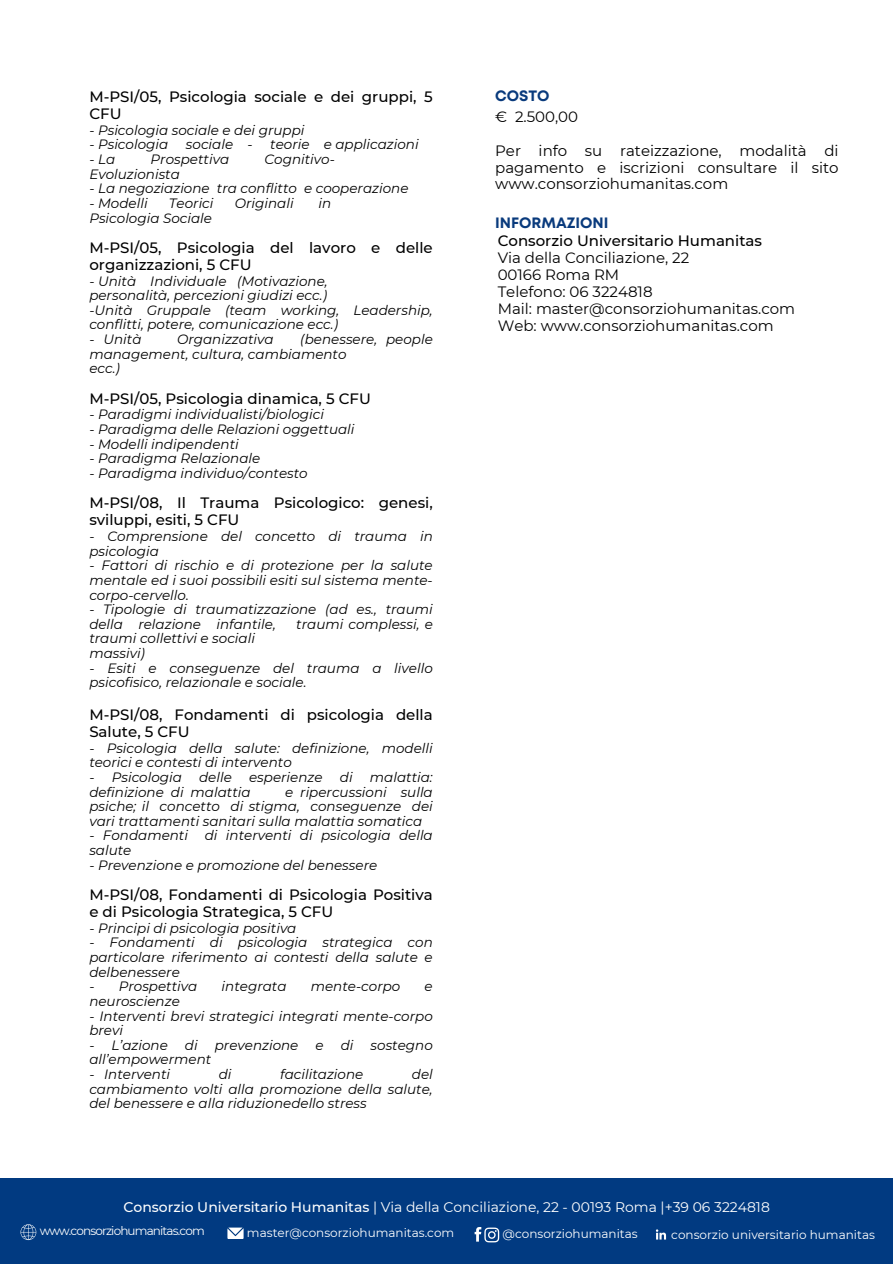
<style>
.page{position:relative;width:893px;height:1264px;background:#fff}
.page>*{position:absolute;margin:0;border:0;box-sizing:border-box;transform-origin:0 0}
.t1{font:500 15px/16.8px "Montserrat";color:#000}
.t2{font:15px/16.8px "Montserrat";color:#000;text-align:justify}
.t3{font:700 15px "Mont";color:#093a7c}
.t4{font:13.95px "Montserrat";color:#fff}
.t5{font:italic 13.5px/14.7px "Montserrat";color:#000}
.t6{font:12px "Montserrat";color:#fff}
.t7{font:12px "Montserrat";letter-spacing:-.07em;color:#fff}
.s1{font-style:normal}
.s2{font-weight:500}
</style>
<div class="page">
<div style="left:0;top:1178px;width:892px;height:85px;background:#013a81"></div>
<svg style="left:21px;top:1224px;width:15px;height:15px"></svg>
<svg style="left:654px;top:1227px;width:14px;height:14px"></svg>
<svg style="left:655px;top:1229px;width:11px;height:10px"></svg>
<svg style="left:227px;top:1227px;width:16px;height:11px"></svg>
<svg style="left:474px;top:1227px;width:25px;height:15px"></svg>
<p class="t1" style="left:89px;top:88px;width:345px">M-PSI/05, Psicologia sociale e dei gruppi, 5<br>CFU</p>
<p class="t5" style="left:89px;top:122px;width:217px"><span class="s1">-</span> Psicologia sociale e dei gruppi</p>
<p class="t5" style="left:89px;top:137px;width:80px">- Psicologia</p>
<p class="t5" style="left:186px;top:137px;width:68px">sociale -</p>
<p class="t5" style="left:270px;top:137px;width:150px">teorie e applicazioni</p>
<p class="t5" style="left:89px;top:152px;width:27px">- La</p>
<p class="t5" style="left:150px;top:152px;width:80px">Prospettiva</p>
<p class="t5" style="left:264px;top:152px;width:72px">Cognitivo-</p>
<p class="t5" style="left:89px;top:166px;width:92px">Evoluzionista</p>
<p class="t5" style="left:89px;top:181px;width:320px">- La negoziazione tra conflitto e cooperazione</p>
<p class="t5" style="left:89px;top:196px;width:60px">- Modelli</p>
<p class="t5" style="left:169px;top:196px;width:46px">Teorici</p>
<p class="t5" style="left:235px;top:196px;width:60px">Originali</p>
<p class="t5" style="left:318px;top:196px;width:14px">in</p>
<p class="t5" style="left:89px;top:210px;width:124px">Psicologia Sociale</p>
<p class="t1" style="left:89px;top:239px;width:345px">M-PSI/05, Psicologia del lavoro e delle organizzazioni, 5 CFU</p>
<p class="t5" style="left:89px;top:273px;width:240px">- Unità Individuale (Motivazione,</p>
<p class="t5" style="left:89px;top:288px;width:239px">personalità, percezioni giudizi ecc.)</p>
<p class="t5" style="left:89px;top:302px;width:345px">-Unità Gruppale (team working, Leadership, conflitti, potere, comunicazione ecc.)</p>
<p class="t5" style="left:89px;top:332px;width:54px">- Unità</p>
<p class="t5" style="left:177px;top:332px;width:98px">Organizzativa</p>
<p class="t5" style="left:89px;top:332px;width:345px;text-indent:211px">(benessere, people management, cultura, cambiamento</p>
<p class="t5" style="left:89px;top:361px;width:32px">ecc.)</p>
<p class="t1" style="left:89px;top:390px;width:283px">M-PSI/05, Psicologia dinamica, 5 CFU</p>
<p class="t5" style="left:89px;top:407px;width:236px">- Paradigmi individualisti/biologici</p>
<p class="t5" style="left:89px;top:422px;width:267px">- Paradigma delle Relazioni oggettuali</p>
<p class="t5" style="left:89px;top:436px;width:151px">- Modelli indipendenti</p>
<p class="t5" style="left:89px;top:451px;width:172px">- Paradigma Relazionale</p>
<p class="t5" style="left:89px;top:466px;width:220px">- Paradigma individuo/contesto</p>
<p class="t1" style="left:89px;top:494px;width:345px">M-PSI/08, Il Trauma Psicologico: genesi, sviluppi, esiti, 5 CFU</p>
<p class="t5" style="left:89px;top:529px;width:345px">- Comprensione del concetto di trauma in psicologia</p>
<p class="t5" style="left:89px;top:558px;width:345px;text-align:justify">- Fattori di rischio e di protezione per la salute mentale ed i suoi possibili esiti sul sistema mente&shy;corpo-cervello.</p>
<p class="t5" style="left:89px;top:602px;width:345px">- Tipologie di traumatizzazione (ad es., traumi della relazione infantile,</p>
<p class="t5" style="left:296px;top:616px;width:138px">traumi complessi, e</p>
<p class="t5" style="left:89px;top:631px;width:167px">traumi collettivi e sociali</p>
<p class="t5" style="left:89px;top:646px;width:57px">massivi)</p>
<p class="t5" style="left:89px;top:660px;width:345px">- Esiti e conseguenze del trauma a livello psicofisico, relazionale e sociale.</p>
<p class="t1" style="left:89px;top:706px;width:345px">M-PSI/08, Fondamenti di psicologia della<br>Salute, 5 CFU</p>
<p class="t5" style="left:89px;top:740px;width:345px">- Psicologia della salute: definizione, modelli teorici e contesti di intervento</p>
<p class="t5" style="left:89px;top:769px;width:94px">- Psicologia</p>
<p class="t5" style="left:199px;top:769px;width:34px">delle</p>
<p class="t5" style="left:249px;top:769px;width:75px">esperienze</p>
<p class="t5" style="left:340px;top:769px;width:14px">di</p>
<p class="t5" style="left:370px;top:769px;width:64px">malattia:</p>
<p class="t5" style="left:89px;top:784px;width:163px">definizione di malattia</p>
<p class="t5" style="left:89px;top:784px;width:345px;text-align:justify;text-indent:196px">e ripercussioni sulla psiche; il concetto di stigma, conseguenze dei vari trattamenti sanitari sulla malattia somatica</p>
<p class="t5" style="left:89px;top:828px;width:345px">- Fondamenti di interventi di psicologia della salute</p>
<p class="t5" style="left:89px;top:857px;width:289px">- Prevenzione e promozione del benessere</p>
<p class="t1" style="left:89px;top:886px;width:345px">M-PSI/08, Fondamenti di Psicologia Positiva e di Psicologia Strategica, 5 CFU</p>
<p class="t5" style="left:89px;top:920px;width:209px">- Principi di psicologia positiva</p>
<p class="t5" style="left:89px;top:935px;width:345px;text-align:justify">- Fondamenti di psicologia strategica con particolare riferimento ai contesti della salute e delbenessere</p>
<p class="t5" style="left:89px;top:979px;width:109px">- Prospettiva</p>
<p class="t5" style="left:222px;top:979px;width:66px">integrata</p>
<p class="t5" style="left:311px;top:979px;width:91px">mente-corpo</p>
<p class="t5" style="left:424px;top:979px;width:10px">e</p>
<p class="t5" style="left:89px;top:993px;width:92px">neuroscienze</p>
<p class="t5" style="left:89px;top:1008px;width:345px">- Interventi brevi strategici integrati mente-corpo brevi</p>
<p class="t5" style="left:89px;top:1037px;width:80px">- L’azione</p>
<p class="t5" style="left:185px;top:1037px;width:14px">di</p>
<p class="t5" style="left:215px;top:1037px;width:85px">prevenzione</p>
<p class="t5" style="left:315px;top:1037px;width:10px">e</p>
<p class="t5" style="left:341px;top:1037px;width:14px">di</p>
<p class="t5" style="left:370px;top:1037px;width:64px">sostegno</p>
<p class="t5" style="left:89px;top:1052px;width:123px">all’empowerment</p>
<p class="t5" style="left:89px;top:1066px;width:82px">- Interventi</p>
<p class="t5" style="left:219px;top:1066px;width:14px">di</p>
<p class="t5" style="left:280px;top:1066px;width:85px">facilitazione</p>
<p class="t5" style="left:89px;top:1066px;width:345px;text-align:justify;text-indent:322px">del cambiamento volti alla promozione della salute, del benessere e alla riduzionedello stress</p>
<p class="t3" style="left:495px;top:90px;width:56px">COSTO</p>
<p class="t2" style="left:495px;top:108px;width:84px">€ 2.500,00</p>
<p class="t2" style="left:495px;top:142px;width:345px">Per info su rateizzazione, modalità di pagamento e iscrizioni consultare il sito www.consorziohumanitas.com</p>
<p class="t3" style="left:495px;top:217px;width:115px">INFORMAZIONI</p>
<p class="t1" style="left:497px;top:232px;width:266px">Consorzio Universitario Humanitas</p>
<p class="t2" style="left:497px;top:249px;width:193px">Via della Conciliazione, 22</p>
<p class="t2" style="left:497px;top:266px;width:123px">00166 Roma RM</p>
<p class="t2" style="left:497px;top:283px;width:156px">Telefono: 06 3224818</p>
<p class="t2" style="left:497px;top:300px;width:299px">Mail: master@consorziohumanitas.com</p>
<p class="t2" style="left:497px;top:317px;width:277px">Web: www.consorziohumanitas.com</p>
<p class="t4" style="left:123px;top:1198px;width:647px"><span class="s2">Consorzio Universitario Humanitas</span> | Via della Conciliazione, 22 - 00193 Roma |+39 06 3224818</p>
<p class="t7" style="left:40px;top:1223px;width:167px">www.consorziohumanitas.com</p>
<p class="t6" style="left:247px;top:1225px;width:209px">master@consorziohumanitas.com</p>
<p class="t6" style="left:502px;top:1226px;width:137px">@consorziohumanitas</p>
<p class="t6" style="left:671px;top:1226px;width:205px">consorzio universitario humanitas</p>
</div>
